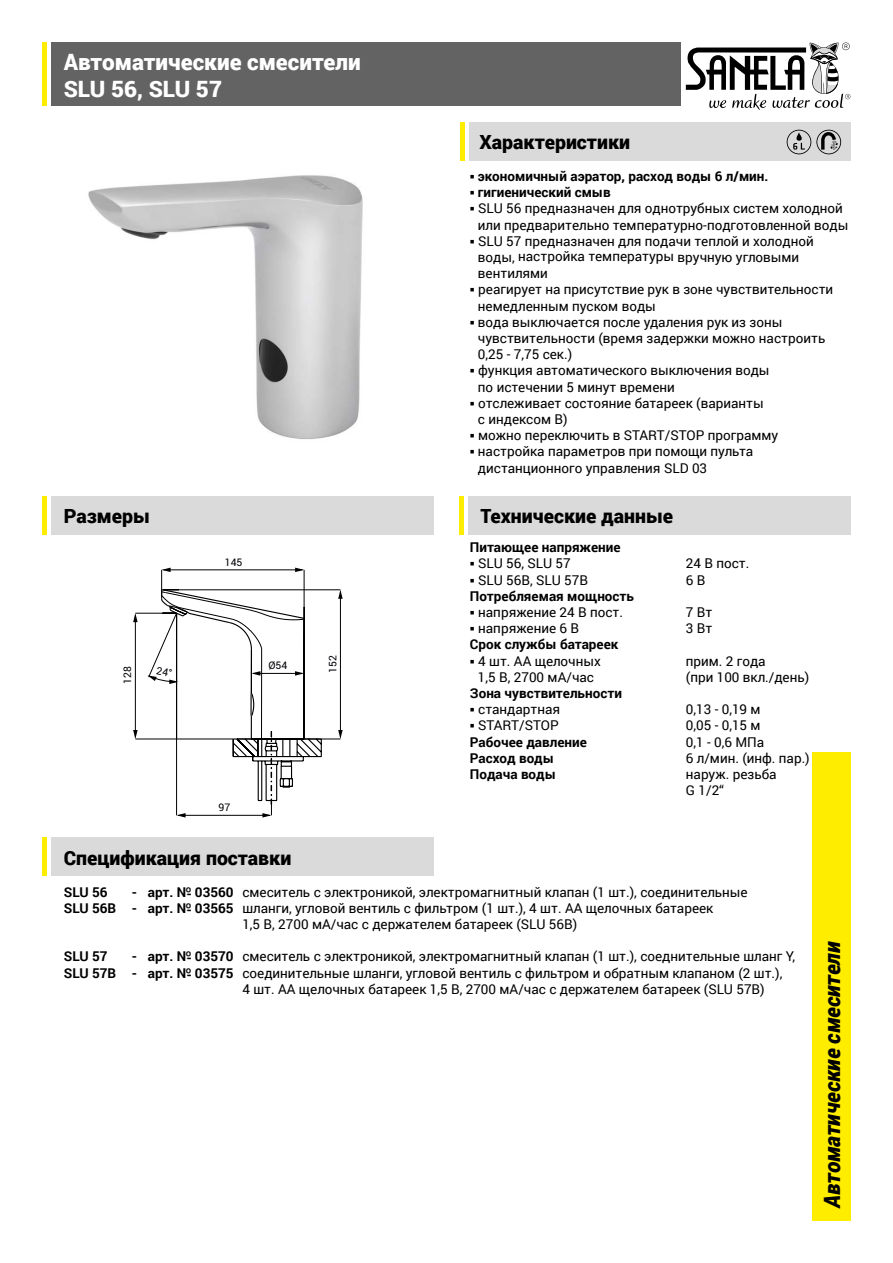
<style>
.page{position:relative;width:893px;height:1263px;background:#fff}
.page>*{position:absolute;margin:0;border:0;box-sizing:border-box;transform-origin:0 0}
.t1{font:900 22.5px/26.2px "Roboto";color:#fff}
.t2{font:italic 900 22.5px "Roboto";letter-spacing:-.005em;color:#000;scale:.95 1}
.t3{font:900 19.5px "Roboto";color:#000}
.t4{font:13.5px/16.2px "Roboto";color:#000}
.t5{font:700 13.5px "Roboto";color:#000}
.t6{font:10.5px "Roboto";color:#040007}
.s1{font-weight:700}
</style>
<div class="page">
<div style="left:51px;top:43px;width:629px;height:63px;background:#646363"></div>
<div style="left:469px;top:122px;width:381px;height:39px;background:#dadada"></div>
<div style="left:51px;top:496px;width:383px;height:39px;background:#dadada"></div>
<div style="left:812px;top:752px;width:38px;height:468px;background:#ffed00"></div>
<hr style="left:43px;top:43px;width:4px;height:63px;background:#ffed00">
<hr style="left:43px;top:496px;width:4px;height:39px;background:#ffed00">
<div style="left:468px;top:496px;width:382px;height:39px;background:#dadada"></div>
<hr style="left:459px;top:496px;width:4px;height:39px;background:#ffed00">
<div style="left:460px;top:122px;width:5px;height:39px;background:#ffed00"></div>
<div style="left:51px;top:838px;width:383px;height:38px;background:#dadada"></div>
<hr style="left:43px;top:838px;width:4px;height:38px;background:#ffed00">
<hr style="left:237px;top:739px;width:103px;height:1px;background:#000">
<hr style="left:179px;top:589px;width:161px;height:1px;background:#000">
<hr style="left:340px;top:591px;width:1px;height:146px;background:#000">
<svg style="left:338px;top:590px;width:5px;height:9px"></svg>
<svg style="left:338px;top:730px;width:5px;height:9px"></svg>
<img style="left:88px;top:175px;width:275px;height:265px">
<svg style="left:686px;top:43px;width:164px;height:67px"></svg>
<svg style="left:787px;top:130px;width:54px;height:24px"></svg>
<svg style="left:133px;top:568px;width:190px;height:249px"></svg>
<h1 class="t1" style="left:64px;top:48px;width:298px">Автоматические смесители<br>SLU 56, SLU 57</h1>
<h2 class="t3" style="left:64px;top:503px;width:87px">Размеры</h2>
<p class="t6" style="left:122px;top:684px;width:19px;rotate:-90deg">128</p>
<p class="t6" style="left:225px;top:556px;width:19px">145</p>
<p class="t6" style="left:269px;top:659px;width:20px">Ø54</p>
<p class="t6" style="left:327px;top:672px;width:19px;rotate:-90deg">152</p>
<p class="t6" style="left:219px;top:801px;width:13px">97</p>
<h2 class="t3" style="left:479px;top:128px;width:152px">Характеристики</h2>
<p class="t5" style="left:470px;top:167px;width:300px">○ экономичный аэратор, расход воды 6 л/мин.</p>
<p class="t5" style="left:470px;top:183px;width:142px">○ гигиенический смыв</p>
<p class="t4" style="left:470px;top:200px;width:380px;text-align:center">○ SLU 56 предназначен для однотрубных систем холодной или предварительно температурно-подготовленной воды</p>
<p class="t4" style="left:478px;top:232px;width:337px;text-indent:-8px">○ SLU 57 предназначен для подачи теплой и холодной воды, настройка температуры вручную угловыми вентилями</p>
<p class="t4" style="left:478px;top:281px;width:357px;text-indent:-8px">○ реагирует на присутствие рук в зоне чувствительности немедленным пуском воды</p>
<p class="t4" style="left:478px;top:313px;width:349px;text-indent:-8px">○ вода выключается после удаления рук из зоны чувствительности (время задержки можно настроить<br>0,25 - 7,75 сек.)</p>
<p class="t4" style="left:478px;top:362px;width:293px;text-indent:-8px">○ функция автоматического выключения воды по истечении 5 минут времени</p>
<p class="t4" style="left:478px;top:394px;width:287px;text-indent:-8px">○ отслеживает состояние батареек (варианты с индексом B)</p>
<p class="t4" style="left:470px;top:427px;width:310px">○ можно переключить в START/STOP программу</p>
<p class="t4" style="left:478px;top:443px;width:277px;text-indent:-8px">○ настройка параметров при помощи пульта дистанционного управления SLD 03</p>
<h2 class="t3" style="left:480px;top:503px;width:194px">Технические данные</h2>
<p class="t5" style="left:470px;top:538px;width:152px">Питающее напряжение</p>
<p class="t4" style="left:470px;top:555px;width:102px">○ SLU 56, SLU 57</p>
<p class="t4" style="left:686px;top:555px;width:65px">24 B пост.</p>
<p class="t4" style="left:470px;top:571px;width:120px">○ SLU 56B, SLU 57B</p>
<p class="t4" style="left:686px;top:571px;width:21px">6 B</p>
<p class="t5" style="left:470px;top:586px;width:166px">Потребляемая мощность</p>
<p class="t4" style="left:470px;top:604px;width:155px">○ напряжение 24 B пост.</p>
<p class="t4" style="left:686px;top:604px;width:28px">7 Вт</p>
<p class="t4" style="left:470px;top:620px;width:111px">○ напряжение 6 B</p>
<p class="t4" style="left:686px;top:620px;width:28px">3 Вт</p>
<p class="t5" style="left:470px;top:635px;width:150px">Срок службы батареек</p>
<p class="t4" style="left:470px;top:652px;width:133px">○ 4 шт. AA щелочных</p>
<p class="t4" style="left:686px;top:652px;width:81px">прим. 2 года</p>
<p class="t4" style="left:478px;top:668px;width:118px">1,5 В, 2700 мA/час</p>
<p class="t4" style="left:686px;top:668px;width:125px">(при 100 вкл./день)</p>
<p class="t5" style="left:470px;top:684px;width:154px">Зона чувствительности</p>
<p class="t4" style="left:470px;top:701px;width:92px">○ стандартная</p>
<p class="t4" style="left:686px;top:701px;width:76px">0,13 - 0,19 м</p>
<p class="t4" style="left:470px;top:717px;width:90px">○ START/STOP</p>
<p class="t4" style="left:686px;top:717px;width:76px">0,05 - 0,15 м</p>
<p class="t5" style="left:470px;top:732px;width:118px">Рабочее давление</p>
<p class="t4" style="left:686px;top:733px;width:80px">0,1 - 0,6 MПа</p>
<p class="t5" style="left:470px;top:748px;width:86px">Расход воды</p>
<p class="t4" style="left:686px;top:749px;width:125px">6 л/мин. (инф. пар.)</p>
<p class="t5" style="left:470px;top:765px;width:88px">Подача воды</p>
<p class="t4" style="left:686px;top:766px;width:92px">наруж. резьба<br>G 1/2“</p>
<h2 class="t3" style="left:64px;top:844px;width:229px">Спецификация поставки</h2>
<p class="t5" style="left:64px;top:882px;width:45px">SLU 56</p>
<p class="t4" style="left:132px;top:883px;width:617px"><span class="s1">- арт. № 03560</span> смеситель с электроникой, электромагнитный клапан (1 шт.), соединительные</p>
<p class="t4" style="left:64px;top:899px;width:651px"><span class="s1">SLU 56B - арт. № 03565</span> шланги, угловой вентиль с фильтром (1 шт.), 4 шт. AA щелочных батареек</p>
<p class="t4" style="left:242px;top:915px;width:336px">1,5 В, 2700 мA/час c держателем батареек (SLU 56B)</p>
<p class="t5" style="left:64px;top:947px;width:45px">SLU 57</p>
<p class="t4" style="left:132px;top:948px;width:665px"><span class="s1">- арт. № 03570</span> смеситель с электроникой, электромагнитный клапан (1 шт.), соеднительные шланг Y,</p>
<p class="t4" style="left:64px;top:964px;width:720px"><span class="s1">SLU 57B - арт. № 03575</span> соединительные шланги, угловой вентиль с фильтром и обратным клапаном (2 шт.),</p>
<p class="t4" style="left:242px;top:980px;width:524px">4 шт. AA щелочных батареек 1,5 В, 2700 мA/час c держателем батареек (SLU 57B)</p>
<h1 class="t2" style="left:816px;top:1208px;width:282px;rotate:-90deg">Автоматические смесители</h1>
</div>
